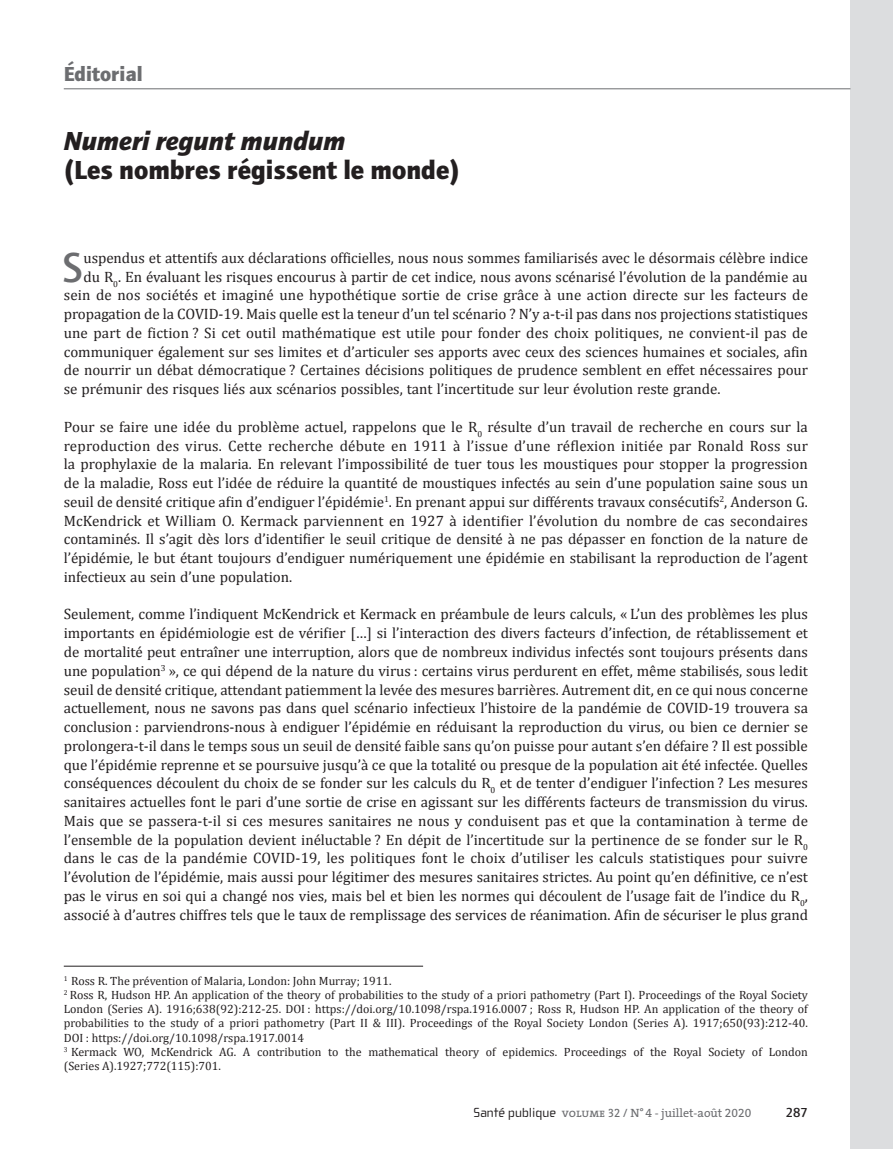
<style>
.page{position:relative;width:893px;height:1149px;background:#fff}
.page>*{position:absolute;margin:0;border:0;box-sizing:border-box;transform-origin:0 0}
.t1{font:700 43.2px "Quay Sans";color:#6c6d70}
.t2{font:27px "Quay Sans Xbold";color:#231f20}
.t3{font:italic 27px "Quay Sans X Bold";color:#231f20}
.t4{font:21px "Quay Sans Xbold";color:#6c6d70}
.t5{font:15px/18.8px "Cambria";letter-spacing:-.005em;color:#231f20;text-align:justify}
.t6{font:13.5px "Cholla Wide";color:#231f20}
.t7{font:700 13.5px "Quay Sans";color:#231f20}
.t8{font:12px/14.2px "Cambria";color:#231f20}
.s1{font-family:"The Serif Caps";font-size:12px;color:#6c6d70}
.s2{font-family:"The Serif";font-size:12px;color:#6c6d70}
.s3{font-family:"The Serif Expert";font-size:12px;color:#6c6d70}
</style>
<div class="page">
<div style="left:850px;top:0;width:43px;height:1148px;background:#dcdddf"></div>
<hr style="left:64px;top:88px;width:786px;height:1px;background:#6c6d70">
<hr style="left:64px;top:965px;width:359px;height:1px;background:#231f20">
<h3 class="t4" style="left:64px;top:60px;width:81px">Éditorial</h3>
<h2 class="t3" style="left:64px;top:124px;width:283px">Numeri regunt mundum</h2>
<h2 class="t2" style="left:64px;top:153px;width:398px">(Les nombres régissent le monde)</h2>
<h1 class="t1" style="left:62px;top:241px;width:22px">S</h1>
<p class="t5" style="left:84px;top:248px;width:726px">uspendus et attentifs aux déclarations officielles, nous nous sommes familiarisés avec le désormais célèbre indice</p>
<p class="t5" style="left:84px;top:267px;width:726px">du R<sub>0</sub>. En évaluant les risques encourus à partir de cet indice, nous avons scénarisé l’évolution de la pandémie au</p>
<p class="t5" style="left:64px;top:286px;width:746px">sein de nos sociétés et imaginé une hypothétique sortie de crise grâce à une action directe sur les facteurs de</p>
<p class="t5" style="left:64px;top:304px;width:746px">propagation de la COVID-19. Mais quelle est la teneur d’un tel scénario ? N’y a-t-il pas dans nos projections statistiques</p>
<p class="t5" style="left:64px;top:323px;width:745px">une part de fiction ? Si cet outil mathématique est utile pour fonder des choix politiques, ne convient-il pas de</p>
<p class="t5" style="left:64px;top:342px;width:746px">communiquer également sur ses limites et d’articuler ses apports avec ceux des sciences humaines et sociales, afin</p>
<p class="t5" style="left:64px;top:361px;width:746px">de nourrir un débat démocratique ? Certaines décisions politiques de prudence semblent en effet nécessaires pour</p>
<p class="t5" style="left:64px;top:379px;width:658px">se prémunir des risques liés aux scénarios possibles, tant l’incertitude sur leur évolution reste grande.</p>
<p class="t5" style="left:64px;top:417px;width:746px">Pour se faire une idée du problème actuel, rappelons que le R<sub>0</sub> résulte d’un travail de recherche en cours sur la reproduction des virus. Cette recherche débute en 1911 à l’issue d’une réflexion initiée par Ronald Ross sur la prophylaxie de la malaria. En relevant l’impossibilité de tuer tous les moustiques pour stopper la progression de la maladie, Ross eut l’idée de réduire la quantité de moustiques infectés au sein d’une population saine sous un seuil de densité critique afin d’endiguer l’épidémie<sup>1</sup>. En prenant appui sur différents travaux consécutifs<sup>2</sup>, Anderson G.<br>McKendrick et William O. Kermack parviennent en 1927 à identifier l’évolution du nombre de cas secondaires contaminés. Il s’agit dès lors d’identifier le seuil critique de densité à ne pas dépasser en fonction de la nature de l’épidémie, le but étant toujours d’endiguer numériquement une épidémie en stabilisant la reproduction de l’agent infectieux au sein d’une population.</p>
<p class="t5" style="left:64px;top:604px;width:746px">Seulement, comme l’indiquent McKendrick et Kermack en préambule de leurs calculs, « L’un des problèmes les plus importants en épidémiologie est de vérifier […] si l’interaction des divers facteurs d’infection, de rétablissement et de mortalité peut entraîner une interruption, alors que de nombreux individus infectés sont toujours présents dans une population<sup>3</sup> », ce qui dépend de la nature du virus : certains virus perdurent en effet, même stabilisés, sous ledit seuil de densité critique, attendant patiemment la levée des mesures barrières. Autrement dit, en ce qui nous concerne actuellement, nous ne savons pas dans quel scénario infectieux l’histoire de la pandémie de COVID-19 trouvera sa conclusion : parviendrons-nous à endiguer l’épidémie en réduisant la reproduction du virus, ou bien ce dernier se prolongera-t-il dans le temps sous un seuil de densité faible sans qu’on puisse pour autant s’en défaire ? Il est possible que l’épidémie reprenne et se poursuive jusqu’à ce que la totalité ou presque de la population ait été infectée. Quelles conséquences découlent du choix de se fonder sur les calculs du R<sub>0</sub> et de tenter d’endiguer l’infection ? Les mesures sanitaires actuelles font le pari d’une sortie de crise en agissant sur les différents facteurs de transmission du virus.<br>Mais que se passera-t-il si ces mesures sanitaires ne nous y conduisent pas et que la contamination à terme de l’ensemble de la population devient inéluctable ? En dépit de l’incertitude sur la pertinence de se fonder sur le R<sub>0 </sub>dans le cas de la pandémie COVID-19, les politiques font le choix d’utiliser les calculs statistiques pour suivre l’évolution de l’épidémie, mais aussi pour légitimer des mesures sanitaires strictes. Au point qu’en définitive, ce n’est pas le virus en soi qui a changé nos vies, mais bel et bien les normes qui découlent de l’usage fait de l’indice du R<sub>0</sub>, associé à d’autres chiffres tels que le taux de remplissage des services de réanimation. Afin de sécuriser le plus grand</p>
<p class="t8" style="left:64px;top:973px;width:746px"><sup>1</sup> Ross R. The prévention of Malaria, London: John Murray; 1911.<br><sup>2</sup> Ross R, Hudson HP. An application of the theory of probabilities to the study of a priori pathometry (Part I). Proceedings of the Royal Society London (Series A). 1916;638(92):212-25. DOI : https://doi.org/10.1098/rspa.1916.0007 ; Ross R, Hudson HP. An application of the theory of probabilities to the study of a priori pathometry (Part II &amp; III). Proceedings of the Royal Society London (Series A). 1917;650(93):212-40.<br>DOI : https://doi.org/10.1098/rspa.1917.0014<br><sup>3</sup> Kermack WO, McKendrick AG. A contribution to the mathematical theory of epidemics. Proceedings of the Royal Society of London (Series A).1927;772(115):701.</p>
<p class="t6" style="left:474px;top:1104px;width:279px">Santé publique <span class="s1">volume 32 / N°4 -</span> <span class="s2">juillet-août</span> <span class="s3">2020</span></p>
<p class="t7" style="left:786px;top:1103px;width:24px">287</p>
</div>
